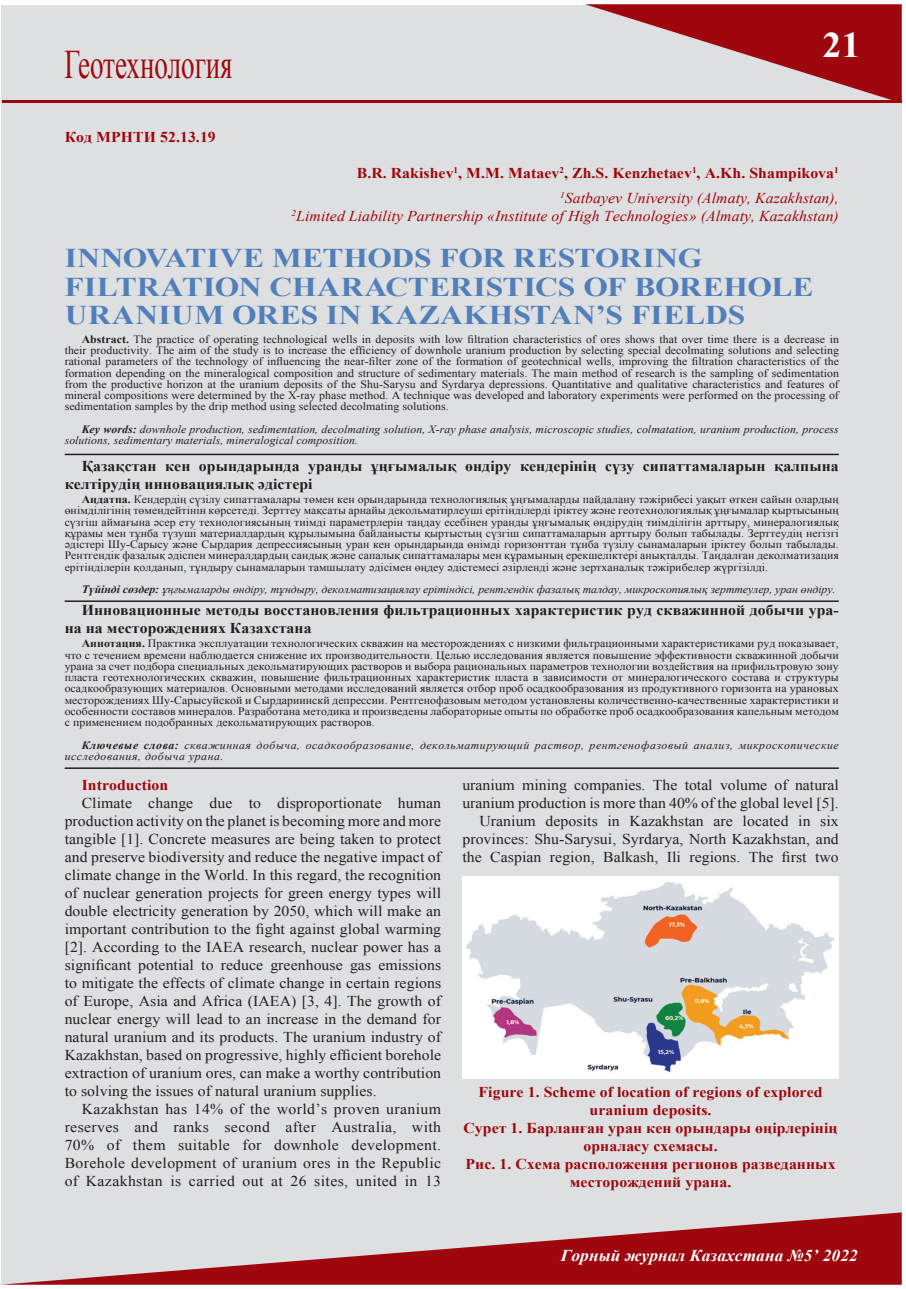
<style>
.page{position:relative;width:906px;height:1289px;background:#fff}
.page>*{position:absolute;margin:0;border:0;box-sizing:border-box;transform-origin:0 0}
.t1{font:40.5px "Times New Roman";color:#9d070d;scale:.67 1}
.t2{font:700 36px "Times New Roman";color:#fff;scale:1.05 1}
.t3{font:700 27px/28.5px "Times New Roman";color:#507fbb;scale:1.17 1}
.t4{font:italic 700 16.5px "Times New Roman";letter-spacing:.005em;color:#fff;scale:1.05 1}
.t5{font:15px/18px "Times New Roman";letter-spacing:.005em;color:#231f20;text-align:justify;scale:1.05 1}
.t6{font:700 15px/18px "Times New Roman";letter-spacing:.005em;color:#9d070d;text-align:right;scale:1.05 1}
.t7{font:700 15px/18px "Times New Roman";letter-spacing:.005em;color:#231f20;scale:1.05 1}
.t8{font:italic 15px "Times New Roman";letter-spacing:.005em;color:#9d070d;scale:1.05 1}
.t9{font:11.25px/11.2px "Times New Roman";letter-spacing:.005em;color:#231f20;text-align:justify;scale:1.05 1}
.t10{font:italic 11.25px/11.2px "Times New Roman";letter-spacing:.005em;color:#231f20;scale:1.05 1}
.t11{font:italic 11.25px/11.2px "Times New Roman";letter-spacing:.045em;color:#231f20;scale:1.05 1}
.s1{font-weight:400;font-style:italic}
.s2{font-weight:700}
</style>
<div class="page">
<div style="left:1px;top:5px;width:900px;height:1278px;background:#dedfe1"></div>
<svg style="left:585px;top:4px;width:316px;height:96px"></svg>
<svg style="left:1px;top:1212px;width:900px;height:72px"></svg>
<hr style="left:2px;top:100px;width:899px;height:3px;background:#9d070d">
<hr style="left:65px;top:453px;width:774px;height:2px;background:#231f20">
<hr style="left:65px;top:600px;width:774px;height:2px;background:#231f20">
<hr style="left:65px;top:767px;width:774px;height:2px;background:#231f20">
<img style="left:462px;top:876px;width:376px;height:202px">
<h1 class="t1" style="left:64px;top:37px;width:252px">Геотехнология</h1>
<h3 class="t6" style="left:65px;top:128px;width:145px">Код МРНТИ 52.13.19</h3>
<h2 class="t2" style="left:822px;top:20px;width:38px">21</h2>
<h3 class="t6" style="left:357px;top:160px;width:460px;line-height:25.2px">B.R. Rakishev<sup>1</sup>, M.M. Mataev<sup>2</sup>, Zh.S. Kenzhetaev<sup>1</sup>, A.Kh. Shampikova<sup>1<br></sup><sup>1</sup><span class="s1">Satbayev University (Almaty, Kazakhstan),</span></h3>
<h3 class="t8" style="left:292px;top:206px;width:523px"><sup>2</sup>Limited Liability Partnership «Institute of High Technologies» (Almaty, Kazakhstan)</h3>
<h3 class="t3" style="left:65px;top:243px;width:546px">Innovative methods for restoring filtration chara</h3>
<h3 class="t3" style="left:385px;top:271px;width:71px">cteris</h3>
<h3 class="t3" style="left:502px;top:271px;width:267px">tics of borehole</h3>
<h3 class="t3" style="left:65px;top:300px;width:282px">uranium ores in kazak</h3>
<h3 class="t3" style="left:489px;top:300px;width:216px">hstan’s fields</h3>
<p class="t9" style="left:65px;top:333px;width:739px;text-indent:17px"><span class="s2">Abstract.</span> The practice of operating technological wells in deposits with low filtration characteristics of ores shows that over time there is a decrease in their productivity. The aim of the study is to increase the efficiency of downhole uranium production by selecting special decolmating solutions and selecting rational parameters of the technology of influencing the near-filter zone of the formation of geotechnical wells, improving the filtration characteristics of the formation depending on the mineralogical composition and structure of sedimentary materials. The main method of research is the sampling of sedimentation from the productive horizon at the uranium deposits of the Shu-Sarysu and Syrdarya depressions. Quantitative and qualitative characteristics and features of mineral compositions were determined by the X-ray phase method. A technique was developed and laboratory experiments were performed on the processing of sedimentation samples by the drip method using selected decolmating solutions.</p>
<p class="t10" style="left:65px;top:423px;width:739px;text-indent:17px"><span class="s2">Key words:</span> downhole production, sedimentation, decolmating solution, X-ray phase analysis, microscopic studies, colmatation, uranium production, process solutions, sedimentary materials, mineralogical composition.</p>
<h3 class="t7" style="left:65px;top:456px;width:738px;text-indent:17px">Қазақстан кен орындарында уранды ұңғымалық өндіру кендерінің сүзу сипаттамаларын қалпына келтірудің инновациялық әдістері</h3>
<p class="t9" style="left:65px;top:493px;width:739px;text-indent:17px"><span class="s2">Аңдатпа.</span> Кендердің сүзілу сипаттамалары төмен кен орындарында технологиялық ұңғымаларды пайдалану тәжірибесі уақыт өткен сайын олардың өнімділігінің төмендейтінін көрсетеді. Зерттеу мақсаты арнайы декольматирлеуші ерітінділерді іріктеу және геотехнологиялық ұңғымалар қыртысының сүзгіш аймағына әсер ету технологиясының тиімді параметрлерін таңдау есебінен уранды ұңғымалық өндірудің тиімділігін арттыру, минералогиялық құрамы мен тұнба түзуші материалдардың құрылымына байланысты қыртыстың сүзгіш сипаттамаларын арттыру болып табылады. Зерттеудің негізгі әдістері Шу-Сарысу және Сырдария депрессиясының уран кен орындарында өнімді горизонттан тұнба түзілу сынамаларын іріктеу болып табылады.<br>Рентгендік фазалық әдіспен минералдардың сандық және сапалық сипаттамалары мен құрамының ерекшеліктері анықталды. Таңдалған деколматизация ерітінділерін қолданып, тұндыру сынамаларын тамшылату әдісімен өңдеу әдістемесі әзірленді және зертханалық тәжірибелер жүргізілді.</p>
<p class="t10" style="left:82px;top:583px;width:719px"><span class="s2">Түйінді сөздер:</span> ұңғымаларды өндіру, тұндыру, деколматизациялау ерітіндісі, рентгендік фазалық талдау, микроскопиялық зерттеулер, уран өндіру.</p>
<h3 class="t7" style="left:65px;top:600px;width:738px;text-indent:17px">Инновационные методы восстановления фильтрационных характеристик руд скважинной добычи ура&shy;на на месторождениях Казахстана</h3>
<p class="t9" style="left:65px;top:637px;width:739px;text-indent:17px"><span class="s2">Аннотация.</span> Практика эксплуатации технологических скважин на месторождениях с низкими фильтрационными характеристиками руд показывает, что с течением времени наблюдается снижение их производительности. Целью исследования является повышение эффективности скважинной добычи урана за счет подбора специальных декольматирующих растворов и выбора рациональных параметров технологии воздействия на прифильтровую зону пласта геотехнологических скважин, повышение фильтрационных характеристик пласта в зависимости от минералогического состава и структуры осадкообразующих материалов. Основными методами исследований является отбор проб осадкообразования из продуктивного горизонта на урановых месторождениях Шу-Сарысуйской и Сырдариинскй депрессии. Рентгенофазовым методом установлены количественно-качественные характеристики и особенности составов минералов. Разработана методика и произведены лабораторные опыты по обработке проб осадкообразования капельным методом с применением подобранных декольматирующих растворов.</p>
<p class="t11" style="left:65px;top:739px;width:739px;text-indent:17px"><span class="s2">Ключевые слова:</span> скважинная добыча, осадкообразование, декольматирующий раствор, рентгенофазовый анализ, микроскопические исследования, добыча урана.</p>
<h3 class="t6" style="left:82px;top:775px;width:84px">Introduction</h3>
<p class="t5" style="left:65px;top:793px;width:360px;text-indent:17px">Climate change due to disproportionate human production activity on the planet is becoming more and more tangible [1]. Concrete measures are being taken to protect and preserve biodiversity and reduce the negative impact of climate change in the World. In this regard, the recognition of nuclear generation projects for green energy types will double electricity generation by 2050, which will make an important contribution to the fight against global warming [2]. According to the IAEA research, nuclear power has a significant potential to reduce greenhouse gas emissions to mitigate the effects of climate change in certain regions of Europe, Asia and Africa (IAEA) [3, 4]. The growth of nuclear energy will lead to an increase in the demand for natural uranium and its products. The uranium industry of Kazakhstan, based on progressive, highly efficient borehole extraction of uranium ores, can make a worthy contribution to solving the issues of natural uranium supplies.</p>
<p class="t5" style="left:65px;top:1099px;width:360px;text-indent:17px">Kazakhstan has 14% of the world’s proven uranium reserves and ranks second after Australia, with 70% of them suitable for downhole development.<br>Borehole development of uranium ores in the Republic of Kazakhstan is carried out at 26 sites, united in 13</p>
<p class="t5" style="left:462px;top:775px;width:360px;text-align:right">uranium mining companies. The total volume of natural uranium production is more than 40% of the global level [5].<br>Uranium deposits in Kazakhstan are located in six provinces: Shu-Sarysui, Syrdarya, North Kazakhstan, and the Caspian region, Balkash, Ili regions. The first two</p>
<h3 class="t6" style="left:463px;top:1082px;width:358px;text-align:center">Figure 1. Scheme of location of regions of explored uranium deposits.<br>Сурет 1. Барланған уран кен орындары өңірлерінің орналасу схемасы.<br>Рис. 1. Схема расположения регионов разведанных месторождений урана.</h3>
<h3 class="t4" style="left:561px;top:1244px;width:284px">Горный журнал Казахстана №5’ 2022</h3>
</div>
